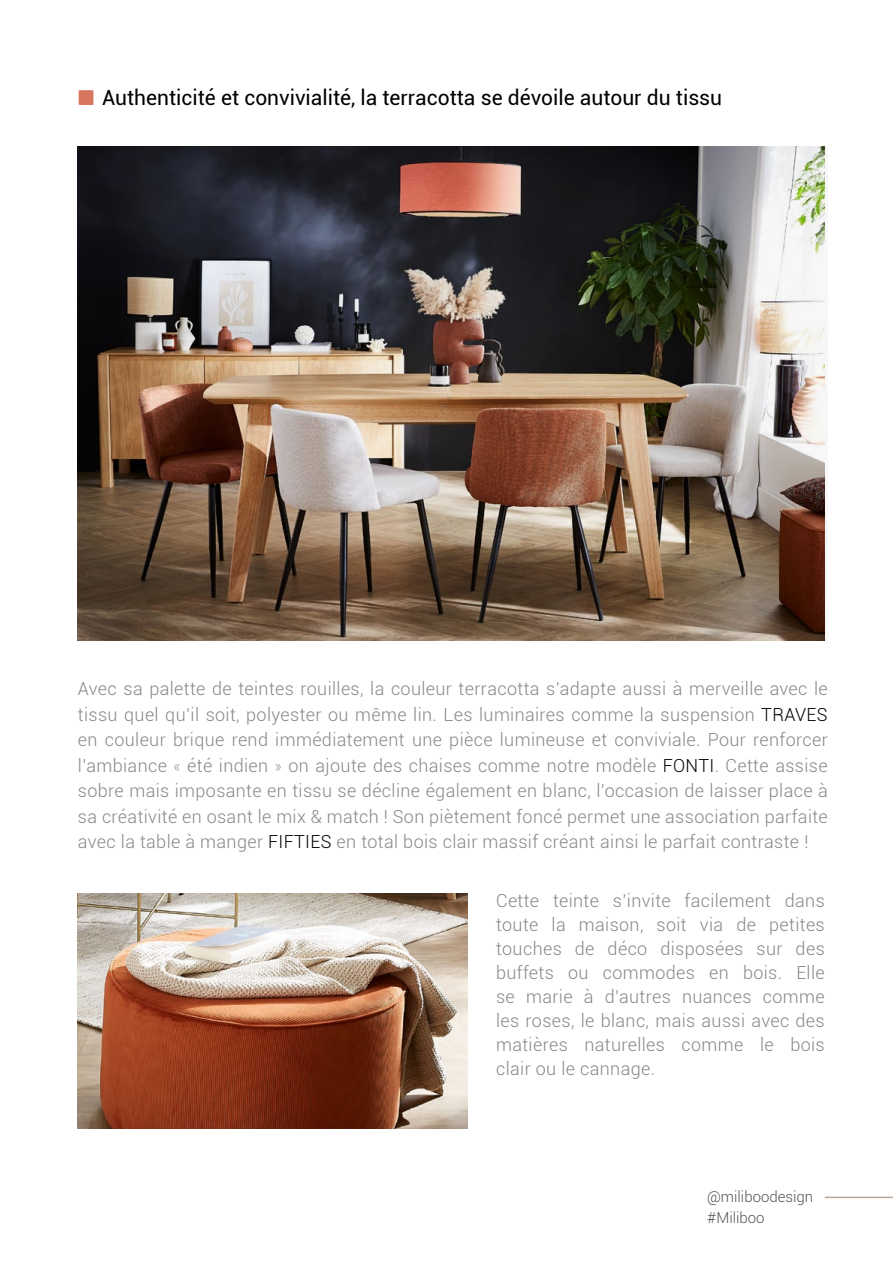
<style>
.page{position:relative;width:893px;height:1263px;background:#fff}
.page>*{position:absolute;margin:0;border:0;box-sizing:border-box;transform-origin:0 0}
.t1{font:21px "Roboto";color:#000}
.t2{font:300 18px/24px "Roboto";letter-spacing:.02em;color:#878787;text-align:justify}
.t3{font:300 15px/21px "Roboto";color:#555454}
.s1{font-family:"Guifxv 2 Transports";color:#d7755e}
.s2{color:#000}
.s3{font-family:"Lato"}
</style>
<div class="page">
<img style="left:78px;top:146px;width:747px;height:494px">
<hr style="left:825px;top:1196px;width:68px;height:2px;background:#baa598">
<img style="left:78px;top:893px;width:389px;height:235px">
<p class="t1" style="left:78px;top:83px;width:646px"><span class="s1">3</span> Authenticité et convivialité, la terracotta se dévoile autour du tissu</p>
<p class="t2" style="left:78px;top:675px;width:751px;line-height:25.5px">Avec sa palette de teintes rouilles, la couleur terracotta s’adapte aussi à merveille avec le tissu quel qu’il soit, polyester ou même lin. Les luminaires comme la suspension <span class="s2">TRAVES </span>en couleur brique rend immédiatement une pièce lumineuse et conviviale. Pour renforcer l’ambiance <span class="s3">«</span> été indien <span class="s3">»</span> on ajoute des chaises comme notre modèle <span class="s2">FONTI</span>. Cette assise sobre mais imposante en tissu se décline également en blanc, l’occasion de laisser place à sa créativité en osant le mix &amp; match ! Son piètement foncé permet une association parfaite avec la table à manger <span class="s2">FIFTIES</span> en total bois clair massif créant ainsi le parfait contraste !</p>
<p class="t2" style="left:496px;top:887px;width:330px">Cette teinte s’invite facilement dans toute la maison, soit via de petites touches de déco disposées sur des buffets ou commodes en bois. Elle se marie à d’autres nuances comme les roses, le blanc, mais aussi avec des matières naturelles comme le bois clair ou le cannage.</p>
<p class="t3" style="left:707px;top:1185px;width:108px">@miliboodesign #Miliboo</p>
</div>
